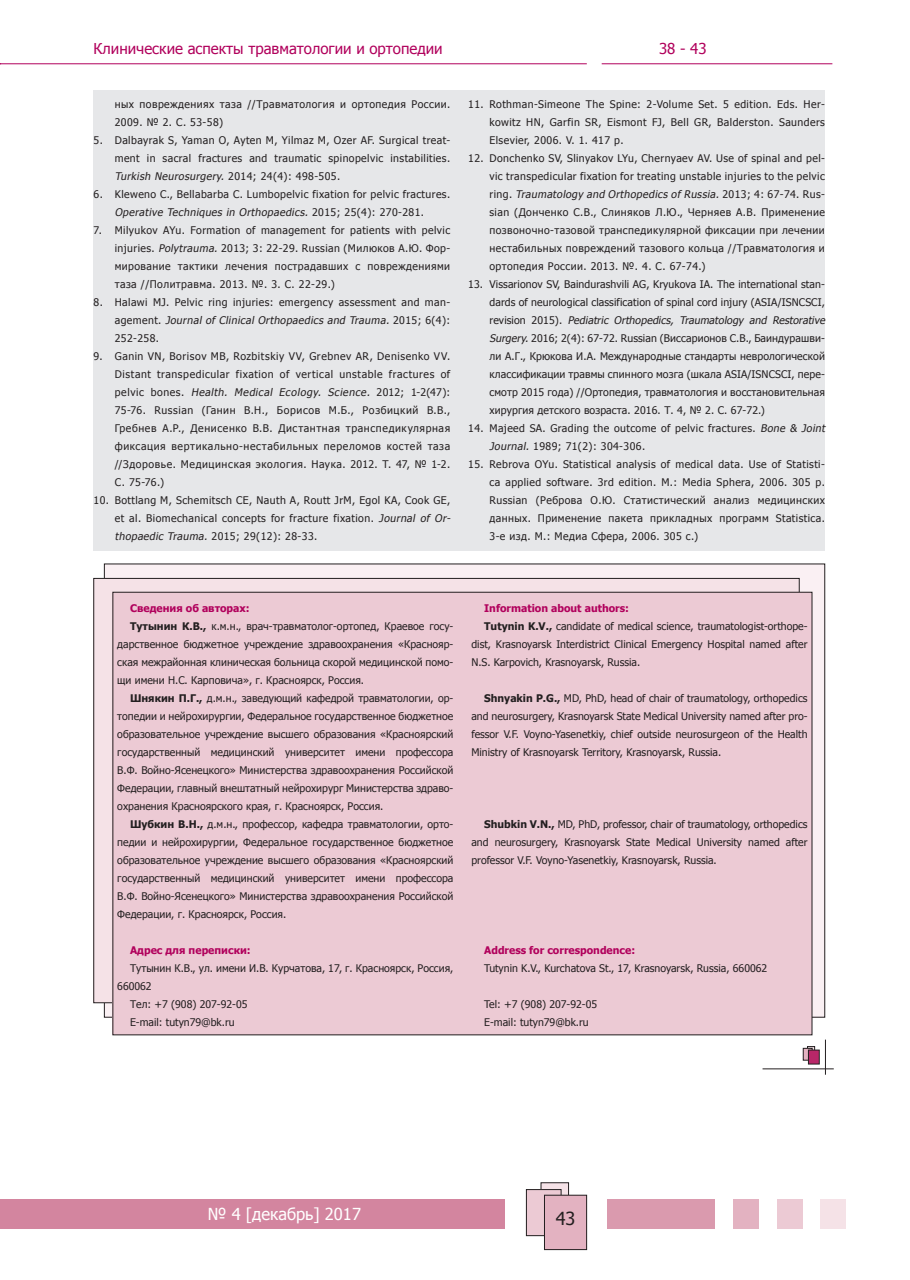
<style>
.page{position:relative;width:910px;height:1280px;background:#fff}
.page>*{position:absolute;margin:0;border:0;box-sizing:border-box;transform-origin:0 0}
.t1{font:18px "Tahoma";color:#231f20}
.t2{font:16.5px "Tahoma";color:#fff}
.t3{font:15px "Tahoma";color:#b1015c}
.t4{font:10.5px/18px "Tahoma";color:#231f20;text-align:justify}
.t5{font:10.5px/18px "Tahoma";letter-spacing:.04em;color:#231f20}
.t6{font:700 10.5px "Tahoma";color:#b1015c}
.s1{font-style:italic}
.s2{font-weight:700}
</style>
<div class="page">
<div style="left:607px;top:1198px;width:107px;height:30px;background:#da9aae"></div>
<div style="left:733px;top:1198px;width:26px;height:30px;background:#e3b2c1"></div>
<div style="left:777px;top:1198px;width:26px;height:30px;background:#eccad4"></div>
<div style="left:821px;top:1198px;width:25px;height:30px;background:#f5e2e7"></div>
<div style="left:0;top:1198px;width:505px;height:30px;background:#d3859f"></div>
<div style="left:541px;top:1183px;width:28px;height:36px;background:#f5e2e7"></div>
<div style="left:541px;top:1182px;width:28px;height:37px;border:1px solid #231f20"></div>
<div style="left:526px;top:1189px;width:35px;height:47px;background:#eccad4"></div>
<div style="left:526px;top:1189px;width:35px;height:47px;border:1px solid #231f20"></div>
<div style="left:544px;top:1195px;width:43px;height:54px;background:#e3b2c1"></div>
<div style="left:544px;top:1195px;width:43px;height:55px;border:1px solid #231f20"></div>
<hr style="left:0;top:63px;width:587px;height:1px;background:#b1015c">
<hr style="left:602px;top:63px;width:230px;height:1px;background:#b1015c">
<div style="left:104px;top:564px;width:721px;height:453px;background:#faf0f3"></div>
<div style="left:94px;top:578px;width:705px;height:425px;background:#f5e2e7"></div>
<div style="left:807px;top:1046px;width:8px;height:10px;border:1px solid #231f20"></div>
<div style="left:803px;top:1048px;width:9px;height:12px;background:#e3b2c1"></div>
<div style="left:803px;top:1048px;width:9px;height:12px;border:1px solid #231f20"></div>
<div style="left:808px;top:1050px;width:11px;height:14px;background:#b82768"></div>
<div style="left:808px;top:1050px;width:11px;height:14px;border:1px solid #231f20"></div>
<hr style="left:762px;top:1068px;width:72px;height:1px;background:#231f20">
<hr style="left:825px;top:1039px;width:1px;height:36px;background:#231f20">
<div style="left:113px;top:592px;width:699px;height:443px;background:#eccad4"></div>
<div style="left:94px;top:91px;width:731px;height:460px;background:#e6e7e9"></div>
<h3 class="t3" style="left:94px;top:38px;width:351px">Клинические аспекты травматологии и ортопедии</h3>
<h3 class="t3" style="left:659px;top:38px;width:49px">38 - 43</h3>
<p class="t5" style="left:115px;top:95px;width:337px">ных повреждениях таза //Травматология и ортопедия России.<br>2009. № 2. C. 53-58)</p>
<p class="t4" style="left:115px;top:131px;width:337px;text-indent:-21px">5. Dalbayrak S, Yaman O, Ayten M, Yilmaz M, Ozer AF. Surgical treat&shy;ment in sacral fractures and traumatic spinopelvic instabilities.<br><span class="s1">Turkish Neurosurgery.</span> 2014; 24(4): 498-505.</p>
<p class="t5" style="left:94px;top:185px;width:358px;text-align:center">6. Kleweno C., Bellabarba C. Lumbopelvic fixation for pelvic fractures.<br><span class="s1">Operative Techniques in Orthopaedics.</span> 2 0 1 5 ; 2 5 ( 4 ) : 2 7 0 - 2 8 1 .</p>
<p class="t4" style="left:115px;top:221px;width:337px;text-indent:-21px">7. Milyukov AYu. Formation of management for patients with pelvic injuries. <span class="s1">Polytrauma.</span> 2013; 3: 22-29. Russian (Милюков А.Ю. Фор&shy;мирование тактики лечения пострадавших с повреждениями таза //Политравма. 2013. №. 3. C. 22-29.)</p>
<p class="t4" style="left:115px;top:293px;width:337px;text-indent:-21px">8. Halawi MJ. Pelvic ring injuries: emergency assessment and man&shy;a g e m e n t . <span class="s1">Journal of Clinical Orthopaedics and Trauma.</span> 2 0 1 5 ; 6 ( 4 ) :<br>252-258.</p>
<p class="t4" style="left:115px;top:347px;width:337px;text-indent:-21px">9. Ganin VN, Borisov MB, Rozbitskiy VV, Grebnev AR, Denisenko VV.<br>Distant transpedicular fixation of vertical unstable fractures of p e l v i c b o n e s . <span class="s1">Health. Medical Ecology. Science.</span> 2 0 1 2 ; 1-2 (4 7 ) :<br>75-76. Russian (Ганин В.Н., Борисов М.Б., Розбицкий В.В., Гребнев А.Р., Денисенко В.В. Дистантная транспедикулярная фиксация вертикально-нестабильных переломов костей таза //Здоровье. Медицинская экология. Наука. 2012. Т. 47, № 1-2.<br>C. 75-76.)</p>
<p class="t5" style="left:115px;top:491px;width:339px;text-indent:-21px">10. Bottlang M, Schemitsch CE, Nauth A, Routt JrM, Egol KA, Cook GE, et al. Biomechanical concepts for fracture fixation. <span class="s1">Journal of Or&shy;thopaedic Trauma.</span> 2015; 29(12): 28-33.</p>
<p class="t4" style="left:489px;top:95px;width:337px;text-indent:-21px">11. Rothman-Simeone The Spine: 2-Volume Set. 5 edition. Eds. Her&shy;kowitz HN, Garfin SR, Eismont FJ, Bell GR, Balderston. Saunders Elsevier, 2006. V. 1. 417 p.</p>
<p class="t4" style="left:489px;top:149px;width:337px;text-indent:-21px">12. Donchenko SV, Slinyakov LYu, Chernyaev AV. Use of spinal and pel&shy;vic transpedicular fixation for treating unstable injuries to the pelvic r i n g . <span class="s1">Traumatology and Orthopedics of Russia.</span> 2 0 1 3 ; 4 : 6 7 - 7 4 . R u s - sian (Донченко С.В., Слиняков Л.Ю., Черняев А.В. Применение позвоночно-тазовой транспедикулярной фиксации при лечении нестабильных повреждений тазового кольца //Травматология и ортопедия России. 2013. №. 4. C. 67-74.)</p>
<p class="t4" style="left:489px;top:275px;width:339px;text-align:left;text-indent:-21px">13. Vissarionov SV, Baindurashvili AG, Kryukova IA. The international stan&shy;dards of neurological classification of spinal cord injury (ASIA/ISNCSCI, r e v i s i o n 2 0 1 5 ) . <span class="s1">Pediatric Orthopedics, Traumatology and Restorative Surgery.</span>2016; 2(4): 67-72. Russian (Виссарионов С.В., Баиндурашви&shy;ли А.Г., Крюкова И.А. Международные стандарты неврологической классификации травмы спинного мозга (шкала ASIA/ISNCSCI, пере&shy;смотр 2015 года) //Ортопедия, травматология и восстановительная хирургия детского возраста. 2016. Т. 4, № 2. C. 67-72.)</p>
<p class="t5" style="left:489px;top:419px;width:339px;text-indent:-21px">14. Majeed SA. Grading the outcome of pelvic fractures. <span class="s1">Bone &amp; Joint<br>Journal.</span> 1989; 71(2): 304-306.</p>
<p class="t4" style="left:489px;top:455px;width:337px;text-indent:-21px">15. Rebrova OYu. Statistical analysis of medical data. Use of Statisti&shy;ca applied software. 3rd edition. M.: Media Sphera, 2006. 305 p.<br>Russian (Реброва О.Ю. Cтатиcтичеcкий анализ медицинcких данных. Применение пакета прикладных программ Statistica.<br>3-е изд. М.: Медиа Cфера, 2006. 305 c.)</p>
<p class="t6" style="left:130px;top:601px;width:121px">Сведения об авторах:</p>
<p class="t4" style="left:130px;top:617px;width:325px"><span class="s2">Тутынин К.В.,</span> к.м.н., врач-травматолог-ортопед, Краевое госу-</p>
<p class="t4" style="left:117px;top:635px;width:338px">дарственное бюджетное учреждение здравоохранения «Краснояр-</p>
<p class="t4" style="left:117px;top:653px;width:338px">ская межрайонная клиническая больница скорой медицинской помо-</p>
<p class="t4" style="left:117px;top:671px;width:248px">щи имени Н.С. Карповича», г. Красноярск, Россия.</p>
<p class="t4" style="left:130px;top:689px;width:325px"><span class="s2">Шнякин П.Г.,</span> д.м.н., заведующий кафедрой травматологии, ор-</p>
<p class="t4" style="left:117px;top:707px;width:338px">топедии и нейрохирургии, Федеральное государственное бюджетное</p>
<p class="t4" style="left:117px;top:725px;width:338px">образовательное учреждение высшего образования «Красноярский</p>
<p class="t4" style="left:117px;top:743px;width:338px">государственный медицинский университет имени профессора</p>
<p class="t4" style="left:117px;top:761px;width:338px">В.Ф. Войно-Ясенецкого» Министерства здравоохранения Российской</p>
<p class="t4" style="left:117px;top:779px;width:338px">Федерации, главный внештатный нейрохирург Министерства здраво-</p>
<p class="t4" style="left:117px;top:797px;width:268px">охранения Красноярского края, г. Красноярск, Россия.</p>
<p class="t4" style="left:130px;top:815px;width:325px"><span class="s2">Шубкин В.Н.,</span> д.м.н., профессор, кафедра травматологии, орто-</p>
<p class="t4" style="left:117px;top:833px;width:338px">педии и нейрохирургии, Федеральное государственное бюджетное</p>
<p class="t4" style="left:117px;top:851px;width:338px">образовательное учреждение высшего образования «Красноярский</p>
<p class="t4" style="left:117px;top:869px;width:338px">государственный медицинский университет имени профессора</p>
<p class="t4" style="left:117px;top:887px;width:338px">В.Ф. Войно-Ясенецкого» Министерства здравоохранения Российской</p>
<p class="t4" style="left:117px;top:905px;width:171px">Федерации, г. Красноярск, Россия.</p>
<p class="t6" style="left:130px;top:943px;width:122px">Адрес для переписки:</p>
<p class="t4" style="left:130px;top:959px;width:325px">Тутынин К.В., ул. имени И.В. Курчатова, 17, г. Красноярск, Россия,</p>
<p class="t4" style="left:117px;top:977px;width:36px">660062</p>
<p class="t4" style="left:130px;top:995px;width:119px">Тел: +7 (908) 207-92-05</p>
<p class="t4" style="left:130px;top:1013px;width:106px">E-mail: tutyn79@bk.ru</p>
<p class="t6" style="left:484px;top:601px;width:146px">Information about authors:</p>
<p class="t4" style="left:484px;top:617px;width:325px"><span class="s2">Tutynin K.V.,</span> candidate of medical science, traumatologist-orthope-</p>
<p class="t4" style="left:471px;top:635px;width:338px">dist, Krasnoyarsk Interdistrict Clinical Emergency Hospital named after</p>
<p class="t4" style="left:471px;top:653px;width:170px">N.S. Karpovich, Krasnoyarsk, Russia.</p>
<p class="t4" style="left:471px;top:689px;width:338px;text-indent:13px"><span class="s2">Shnyakin P.G.,</span> MD, PhD, head of chair of traumatology, orthopedics and neurosurgery, Krasnoyarsk State Medical University named after pro&shy;fessor V.F. Voyno-Yasenetkiy, chief outside neurosurgeon of the Health Ministry of Krasnoyarsk Territory, Krasnoyarsk, Russia.</p>
<p class="t4" style="left:471px;top:815px;width:338px;text-indent:13px"><span class="s2">Shubkin V.N.,</span> MD, PhD, professor, chair of traumatology, orthopedics and neurosurgery, Krasnoyarsk State Medical University named after professor V.F. Voyno-Yasenetkiy, Krasnoyarsk, Russia.</p>
<p class="t6" style="left:484px;top:943px;width:152px">Address for correspondence:</p>
<p class="t4" style="left:484px;top:959px;width:285px">Tutynin K.V., Kurchatova St., 17, Krasnoyarsk, Russia, 660062</p>
<p class="t4" style="left:484px;top:995px;width:114px">Tel: +7 (908) 207-92-05<br>E-mail: tutyn79@bk.ru</p>
<h2 class="t2" style="left:208px;top:1203px;width:155px">№ 4 [декабрь] 2017</h2>
<h1 class="t1" style="left:556px;top:1206px;width:21px">43</h1>
</div>
